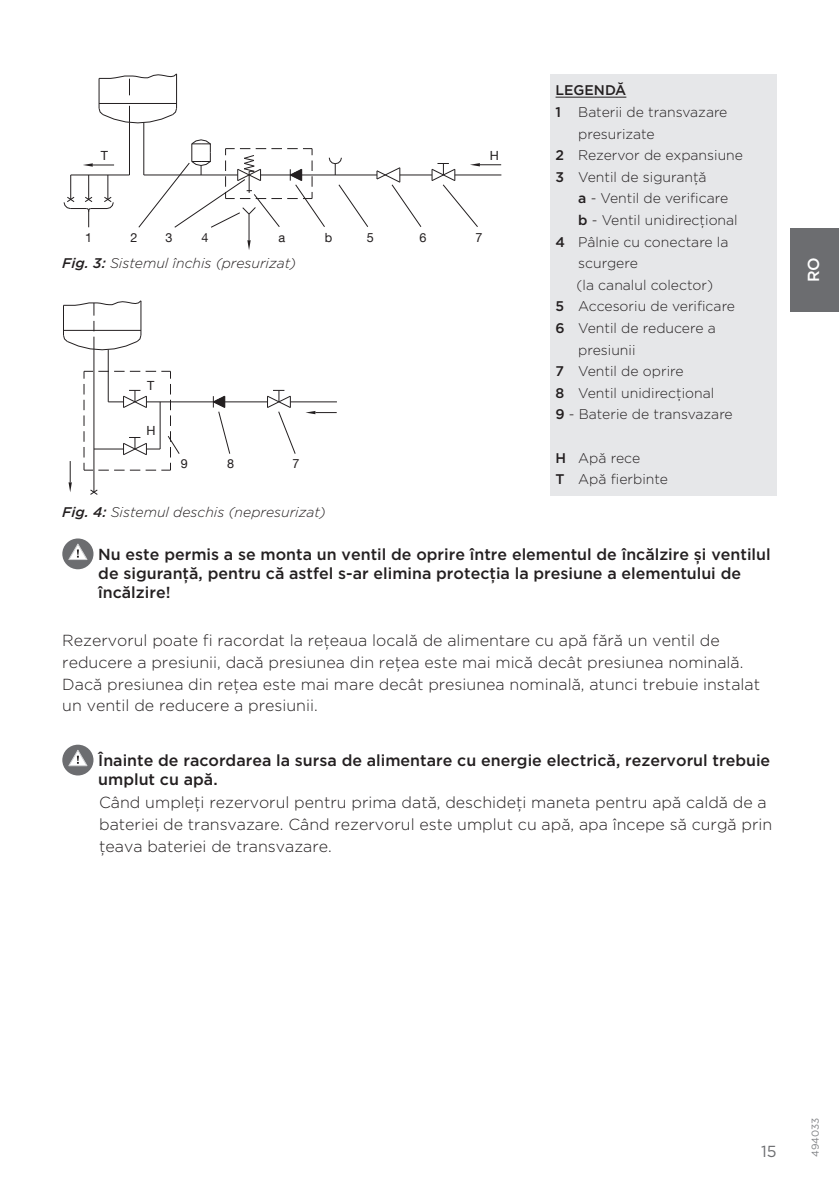
<style>
.page{position:relative;width:839px;height:1191px;background:#fff}
.page>*{position:absolute;margin:0;border:0;box-sizing:border-box;transform-origin:0 0}
.t1{font:300 16px/21.6px "Gotham";color:#231f20}
.t2{font:500 16px/19.2px "Gotham";color:#231f20}
.t3{font:16px "Gotham";color:#6c6d70}
.t4{font:500 16px "Gotham";color:#fff}
.t5{font:300 14px/21.6px "Gotham";color:#231f20}
.t6{font:italic 300 14px "Gotham";color:#231f20}
.t7{font:500 14px "Gotham";color:#231f20}
.t8{font:12.6px "Helvetica Neue LT Com";color:#231f20}
.t9{font:10px "Gotham";color:#808285}
.s1{font-weight:500}
</style>
<div class="page">
<div style="left:62px;top:538px;width:31px;height:31px;background:#6c6d70;border-radius:50%"></div>
<svg style="left:67px;top:542px;width:22px;height:18px"></svg>
<div style="left:62px;top:744px;width:31px;height:31px;background:#6c6d70;border-radius:50%"></div>
<svg style="left:67px;top:748px;width:22px;height:19px"></svg>
<div style="left:550px;top:74px;width:227px;height:421px;background:#e6e7e9"></div>
<hr style="left:556px;top:97px;width:70px;height:1px;background:#231f20">
<hr style="left:400px;top:175px;width:32px;height:1px;background:#231f20">
<hr style="left:261px;top:175px;width:116px;height:1px;background:#231f20">
<hr style="left:99px;top:103px;width:78px;height:1px;background:#231f20">
<hr style="left:99px;top:78px;width:1px;height:30px;background:#231f20">
<hr style="left:176px;top:74px;width:1px;height:34px;background:#231f20">
<hr style="left:71px;top:175px;width:58px;height:1px;background:#231f20">
<hr style="left:129px;top:122px;width:1px;height:53px;background:#231f20">
<hr style="left:143px;top:123px;width:1px;height:52px;background:#231f20">
<svg style="left:83px;top:163px;width:31px;height:4px"></svg>
<svg style="left:98px;top:74px;width:79px;height:21px"></svg>
<svg style="left:98px;top:106px;width:79px;height:17px"></svg>
<svg style="left:376px;top:167px;width:46px;height:60px"></svg>
<svg style="left:431px;top:163px;width:70px;height:64px"></svg>
<hr style="left:455px;top:175px;width:46px;height:1px;background:#231f20">
<svg style="left:138px;top:139px;width:231px;height:111px"></svg>
<svg style="left:64px;top:175px;width:50px;height:52px"></svg>
<hr style="left:290px;top:401px;width:47px;height:1px;background:#231f20">
<hr style="left:141px;top:301px;width:1px;height:34px;background:#231f20">
<hr style="left:63px;top:305px;width:1px;height:30px;background:#231f20">
<hr style="left:108px;top:349px;width:1px;height:53px;background:#231f20">
<svg style="left:63px;top:300px;width:79px;height:15px"></svg>
<svg style="left:63px;top:321px;width:79px;height:29px"></svg>
<hr style="left:146px;top:401px;width:122px;height:1px;background:#231f20">
<svg style="left:305px;top:411px;width:32px;height:3px"></svg>
<svg style="left:90px;top:489px;width:8px;height:6px"></svg>
<svg style="left:69px;top:461px;width:3px;height:31px"></svg>
<hr style="left:94px;top:349px;width:1px;height:143px;background:#231f20">
<svg style="left:213px;top:395px;width:17px;height:59px"></svg>
<svg style="left:267px;top:390px;width:29px;height:64px"></svg>
<svg style="left:146px;top:463px;width:25px;height:8px"></svg>
<svg style="left:84px;top:463px;width:56px;height:8px"></svg>
<svg style="left:84px;top:371px;width:96px;height:86px"></svg>
<div style="left:791px;top:228px;width:48px;height:83px;background:#6c6d70"></div>
<p class="t7" style="left:556px;top:81px;width:72px">LEGENDĂ</p>
<p class="t5" style="left:556px;top:101px;width:173px"><span class="s1">1</span> Baterii de transvazare</p>
<p class="t5" style="left:578px;top:122px;width:78px">presurizate</p>
<p class="t5" style="left:556px;top:144px;width:189px"><span class="s1">2</span> Rezervor de expansiune</p>
<p class="t5" style="left:556px;top:166px;width:153px"><span class="s1">3</span> Ventil de siguranţă</p>
<p class="t5" style="left:578px;top:187px;width:151px"><span class="s1">a</span> - Ventil de verificare</p>
<p class="t5" style="left:578px;top:209px;width:161px"><span class="s1">b</span> - Ventil unidirecţional</p>
<p class="t5" style="left:556px;top:230px;width:174px"><span class="s1">4</span> Pâlnie cu conectare la</p>
<p class="t5" style="left:578px;top:252px;width:61px">scurgere</p>
<p class="t5" style="left:577px;top:274px;width:138px">(la canalul colector)</p>
<p class="t5" style="left:556px;top:295px;width:181px"><span class="s1">5</span> Accesoriu de verificare</p>
<p class="t5" style="left:556px;top:317px;width:162px"><span class="s1">6</span> Ventil de reducere a</p>
<p class="t5" style="left:578px;top:338px;width:59px">presiunii</p>
<p class="t5" style="left:556px;top:360px;width:130px"><span class="s1">7</span> Ventil de oprire</p>
<p class="t5" style="left:556px;top:382px;width:160px"><span class="s1">8</span> Ventil unidirecţional</p>
<p class="t5" style="left:556px;top:403px;width:179px"><span class="s1">9</span> - Baterie de transvazare</p>
<p class="t5" style="left:556px;top:446px;width:114px"><span class="s1">H</span> Apă rece<br><span class="s1">T</span> Apă fierbinte</p>
<p class="t8" style="left:101px;top:148px;width:9px">T</p>
<p class="t8" style="left:490px;top:148px;width:11px">H</p>
<p class="t8" style="left:648px;top:151px;width:9px">T</p>
<p class="t8" style="left:647px;top:196px;width:11px">H</p>
<p class="t8" style="left:85px;top:229px;width:9px">1</p>
<p class="t8" style="left:130px;top:229px;width:9px">2</p>
<p class="t8" style="left:166px;top:229px;width:9px">3</p>
<p class="t8" style="left:201px;top:229px;width:9px">4</p>
<p class="t8" style="left:279px;top:229px;width:8px">a</p>
<p class="t8" style="left:325px;top:229px;width:9px">b</p>
<p class="t8" style="left:367px;top:229px;width:9px">5</p>
<p class="t8" style="left:419px;top:229px;width:9px">6</p>
<p class="t8" style="left:475px;top:229px;width:9px">7</p>
<p class="t8" style="left:681px;top:229px;width:9px">9</p>
<p class="t6" style="left:62px;top:254px;width:235px"><span class="s1">Fig. 3:</span> Sistemul închis (presurizat)</p>
<p class="t8" style="left:147px;top:378px;width:9px">T</p>
<p class="t8" style="left:146px;top:423px;width:11px">H</p>
<p class="t8" style="left:181px;top:456px;width:9px">9</p>
<p class="t8" style="left:293px;top:456px;width:9px">7</p>
<p class="t8" style="left:227px;top:456px;width:9px">8</p>
<p class="t6" style="left:62px;top:503px;width:265px"><span class="s1">Fig. 4:</span> Sistemul deschis (nepresurizat)</p>
<p class="t2" style="left:98px;top:544px;width:674px">Nu este permis a se monta un ventil de oprire între elementul de încălzire și ventilul de siguranţă, pentru că astfel s-ar elimina protecţia la presiune a elementului de încălzire!</p>
<p class="t1" style="left:62px;top:629px;width:699px">Rezervorul poate fi racordat la reţeaua locală de alimentare cu apă fără un ventil de reducere a presiunii, dacă presiunea din reţea este mai mică decât presiunea nominală.<br>Dacă presiunea din reţea este mai mare decât presiunea nominală, atunci trebuie instalat un ventil de reducere a presiunii.</p>
<p class="t2" style="left:98px;top:750px;width:673px">Înainte de racordarea la sursa de alimentare cu energie electrică, rezervorul trebuie umplut cu apă.</p>
<p class="t1" style="left:99px;top:791px;width:675px">Când umpleţi rezervorul pentru prima dată, deschideţi maneta pentru apă caldă de a bateriei de transvazare. Când rezervorul este umplut cu apă, apa începe să curgă prin ţeava bateriei de transvazare.</p>
<p class="t4" style="left:803px;top:282px;width:27px;rotate:-90deg">RO</p>
<p class="t3" style="left:761px;top:1140px;width:17px">15</p>
<p class="t9" style="left:809px;top:1156px;width:41px;rotate:-90deg">494033</p>
</div>
